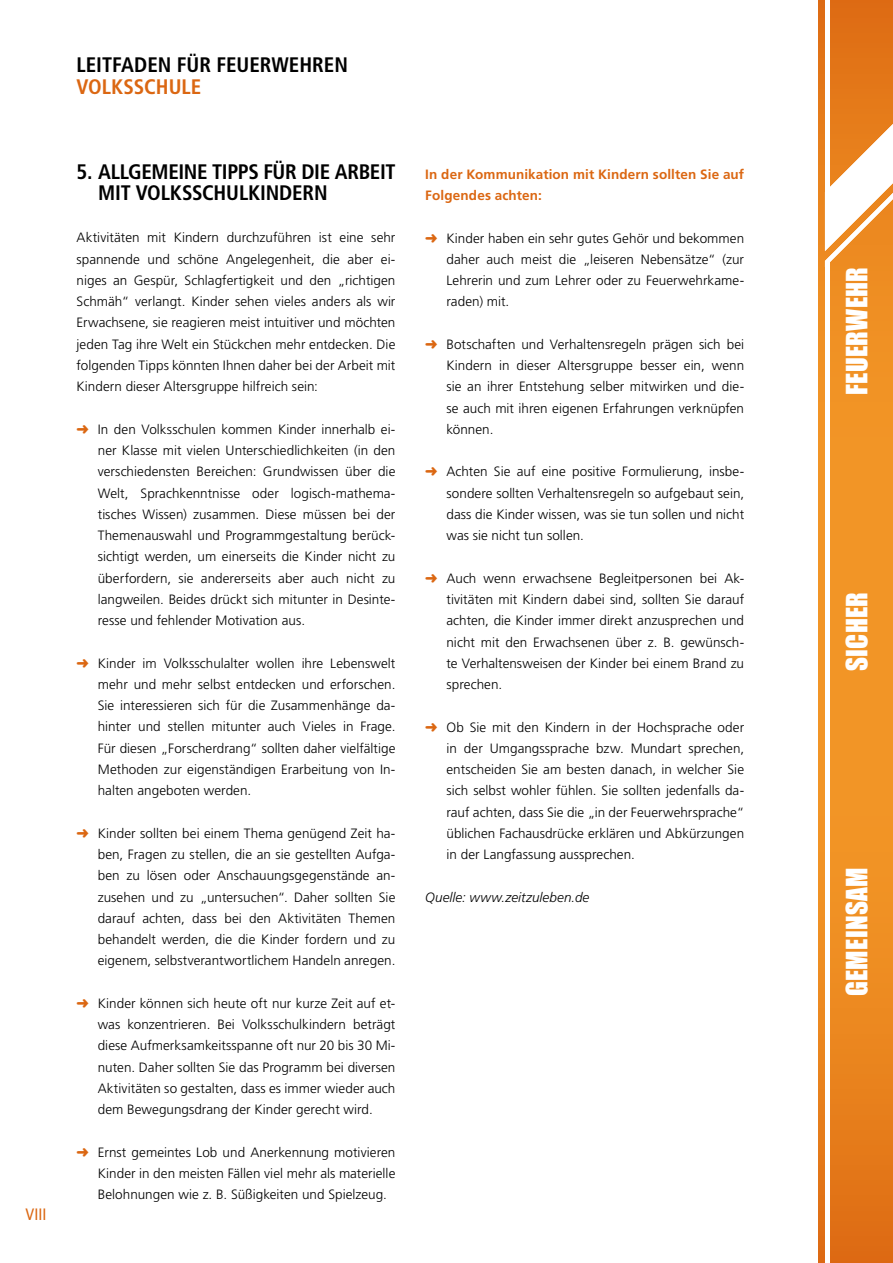
<style>
.page{position:relative;width:893px;height:1263px;background:#fff}
.page>*{position:absolute;margin:0;border:0;box-sizing:border-box;transform-origin:0 0}
.t1{font:27px "Impact";letter-spacing:.01em;color:#fff}
.t2{font:700 condensed 21px/21.3px "Frutiger LT Std";letter-spacing:-.01em;color:#000}
.t3{font:700 condensed 21px "Frutiger LT Std";color:#db6712}
.t4{font:condensed 16.5px "Frutiger LT Std";color:#db6712}
.t5{font:300 13.5px/21.3px "Frutiger LT Std";color:#000;text-align:justify}
.t6{font:700 13.5px/21.3px "Frutiger LT Std";letter-spacing:.01em;color:#db6712}
.t7{font:italic 300 13.5px "Frutiger LT Std";letter-spacing:.005em;color:#000}
.s1{color:#db6712}
</style>
<div class="page">
<svg style="left:819px;top:0;width:74px;height:1263px;background:#ed8e27"></svg>
<hr style="left:825px;top:0;width:4px;height:217px;background:#fff">
<hr style="left:825px;top:261px;width:4px;height:1002px;background:#fff">
<svg style="left:825px;top:56px;width:68px;height:211px"></svg>
<p class="t4" style="left:26px;top:1205px;width:23px">VIII</p>
<h2 class="t2" style="left:77px;top:54px;width:273px">LEITFADEN FÜR FEUERWEHREN</h2>
<h2 class="t3" style="left:77px;top:74px;width:126px">VOLKSSCHULE</h2>
<h2 class="t2" style="left:98px;top:161px;width:299px;text-indent:-22px">5. ALLGEMEINE TIPPS FÜR DIE ARBEIT<br>MIT VOLKSSCHULKINDERN</h2>
<p class="t5" style="left:77px;top:227px;width:320px">Aktivitäten mit Kindern durchzuführen ist eine sehr spannende und schöne Angelegenheit, die aber ei&shy;niges an Gespür, Schlagfertigkeit und den „richtigen Schmäh“ verlangt. Kinder sehen vieles anders als wir Erwachsene, sie reagieren meist intuitiver und möchten jeden Tag ihre Welt ein Stückchen mehr entdecken. Die folgenden Tipps könnten Ihnen daher bei der Arbeit mit Kindern dieser Altersgruppe hilfreich sein:</p>
<p class="t5" style="left:98px;top:419px;width:299px;text-indent:-21px"><span class="s1">➜</span> In den Volksschulen kommen Kinder innerhalb ei&shy;ner Klasse mit vielen Unterschiedlichkeiten (in den verschiedensten Bereichen: Grundwissen über die Welt, Sprachkenntnisse oder logisch-mathema&shy;tisches Wissen) zusammen. Diese müssen bei der Themenauswahl und Programmgestaltung berück&shy;sichtigt werden, um einerseits die Kinder nicht zu überfordern, sie andererseits aber auch nicht zu langweilen. Beides drückt sich mitunter in Desinte&shy;resse und fehlender Motivation aus.</p>
<p class="t5" style="left:98px;top:653px;width:299px;text-indent:-21px"><span class="s1">➜</span> Kinder im Volksschulalter wollen ihre Lebenswelt mehr und mehr selbst entdecken und erforschen.<br>Sie interessieren sich für die Zusammenhänge da&shy;hinter und stellen mitunter auch Vieles in Frage.<br>Für diesen „Forscherdrang“ sollten daher vielfältige Methoden zur eigenständigen Erarbeitung von In&shy;halten angeboten werden.</p>
<p class="t5" style="left:98px;top:823px;width:299px;text-indent:-21px"><span class="s1">➜</span> Kinder sollten bei einem Thema genügend Zeit ha&shy;ben, Fragen zu stellen, die an sie gestellten Aufga&shy;ben zu lösen oder Anschauungsgegenstände an&shy;zusehen und zu „untersuchen“. Daher sollten Sie darauf achten, dass bei den Aktivitäten Themen behandelt werden, die die Kinder fordern und zu eigenem, selbstverantwortlichem Handeln anregen.</p>
<p class="t5" style="left:98px;top:993px;width:299px;text-indent:-21px"><span class="s1">➜</span> Kinder können sich heute oft nur kurze Zeit auf et&shy;was konzentrieren. Bei Volksschulkindern beträgt diese Aufmerksamkeitsspanne oft nur 20 bis 30 Mi&shy;nuten. Daher sollten Sie das Programm bei diversen Aktivitäten so gestalten, dass es immer wieder auch dem Bewegungsdrang der Kinder gerecht wird.</p>
<p class="t5" style="left:98px;top:1142px;width:299px;text-indent:-21px"><span class="s1">➜</span> Ernst gemeintes Lob und Anerkennung motivieren Kinder in den meisten Fällen viel mehr als materielle Belohnungen wie z. B. Süßigkeiten und Spielzeug.</p>
<p class="t6" style="left:425px;top:163px;width:320px">In der Kommunikation mit Kindern sollten Sie auf<br>Folgendes achten:</p>
<p class="t5" style="left:446px;top:227px;width:299px;text-indent:-21px"><span class="s1">➜</span> Kinder haben ein sehr gutes Gehör und bekommen daher auch meist die „leiseren Nebensätze“ (zur Lehrerin und zum Lehrer oder zu Feuerwehrkame&shy;raden) mit.</p>
<p class="t5" style="left:446px;top:334px;width:299px;text-indent:-21px"><span class="s1">➜</span> Botschaften und Verhaltensregeln prägen sich bei Kindern in dieser Altersgruppe besser ein, wenn sie an ihrer Entstehung selber mitwirken und die&shy;se auch mit ihren eigenen Erfahrungen verknüpfen können.</p>
<p class="t5" style="left:446px;top:461px;width:299px;text-indent:-21px"><span class="s1">➜</span> Achten Sie auf eine positive Formulierung, insbe&shy;sondere sollten Verhaltensregeln so aufgebaut sein, dass die Kinder wissen, was sie tun sollen und nicht was sie nicht tun sollen.</p>
<p class="t5" style="left:446px;top:568px;width:299px;text-indent:-21px"><span class="s1">➜</span> Auch wenn erwachsene Begleitpersonen bei Ak&shy;tivitäten mit Kindern dabei sind, sollten Sie darauf achten, die Kinder immer direkt anzusprechen und nicht mit den Erwachsenen über z. B. gewünsch&shy;te Verhaltensweisen der Kinder bei einem Brand zu sprechen.</p>
<p class="t5" style="left:446px;top:716px;width:299px;text-indent:-21px"><span class="s1">➜</span> Ob Sie mit den Kindern in der Hochsprache oder in der Umgangssprache bzw. Mundart sprechen, entscheiden Sie am besten danach, in welcher Sie sich selbst wohler fühlen. Sie sollten jedenfalls da&shy;rauf achten, dass Sie die „in der Feuerwehrsprache“ üblichen Fachausdrücke erklären und Abkürzungen in der Langfassung aussprechen.</p>
<p class="t7" style="left:425px;top:889px;width:166px">Quelle: www.zeitzuleben.de</p>
<h1 class="t1" style="left:836px;top:395px;width:129px;rotate:-90deg">FEUERWEHR</h1>
<h1 class="t1" style="left:836px;top:671px;width:81px;rotate:-90deg">SICHER</h1>
<h1 class="t1" style="left:836px;top:996px;width:130px;rotate:-90deg">GEMEINSAM</h1>
</div>
